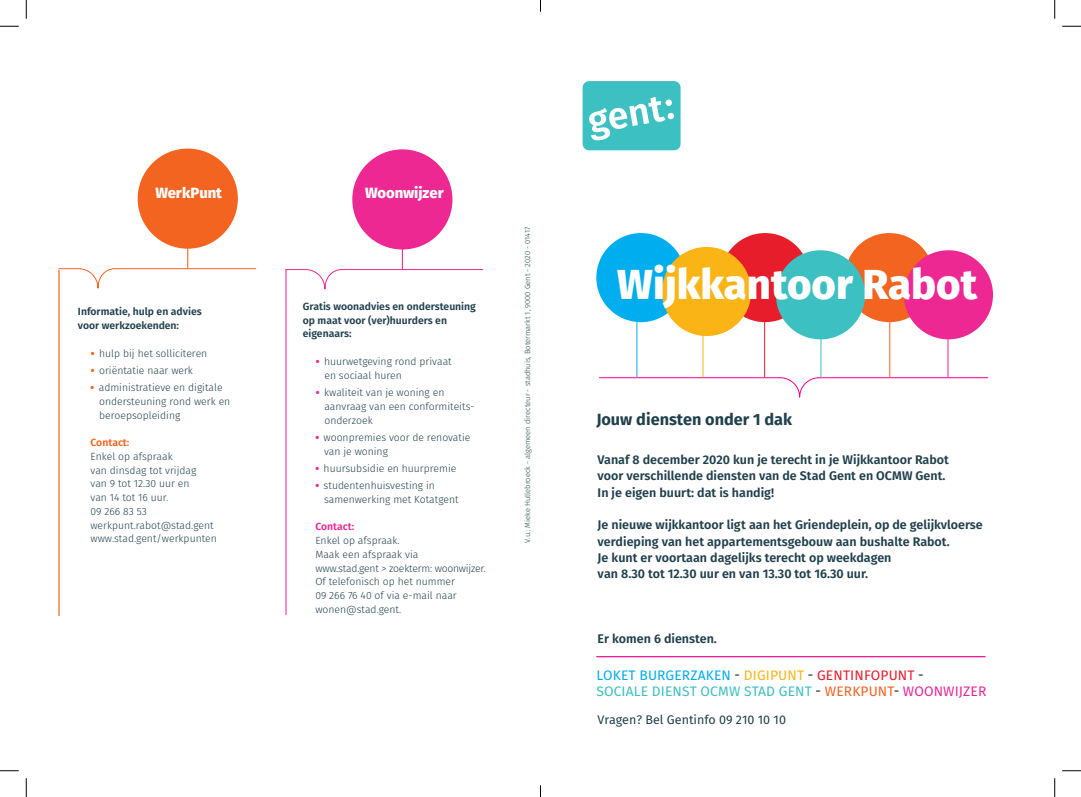
<style>
.page{position:relative;width:1081px;height:797px;background:#fff}
.page>*{position:absolute;margin:0;border:0;box-sizing:border-box;transform-origin:0 0}
.t1{font:800 41.88px "Fira Sans";color:#fff}
.t2{font:700 16.25px "Fira Sans";color:#20404d}
.t3{font:800 14.88px "Fira Sans";color:#fff}
.t4{font:13.75px/16.2px "Fira Sans";letter-spacing:.01em;color:#3dc0c1}
.t5{font:600 12.5px/16.2px "Fira Sans";color:#20404d}
.t6{font:12.5px "Fira Sans";color:#20404d}
.t7{font:300 10.38px/13.8px "Fira Sans";color:#20404d}
.t8{font:600 10.38px/13.8px "Fira Sans";color:#20404d}
.t9{font:600 10.38px "Fira Sans";color:#f36421}
.t10{font:600 10.38px "Fira Sans";color:#ed2893}
.t11{font:300 7.5px "Fira Sans";color:#20404d}
.s1{font-weight:800;color:#f36421}
.s2{font-weight:800;color:#ed2893}
.s3{color:#00aeef}
.s4{color:#231f20}
.s5{color:#fbb416}
.s6{color:#e81d2c}
.s7{color:#f36421}
.s8{color:#ed2893}
</style>
<div class="page">
<div style="left:582px;top:81px;width:98px;height:69px;background:#3dc0c1;border-radius:7px"></div>
<svg style="left:589px;top:97px;width:76px;height:44px"></svg>
<div style="left:665px;top:99px;width:7px;height:7px;background:#fff;border-radius:3px"></div>
<div style="left:667px;top:113px;width:7px;height:6px;background:#fff;border-radius:3px"></div>
<svg style="left:599px;top:377px;width:389px;height:21px"></svg>
<div style="left:596px;top:233px;width:89px;height:89px;background:#00aeef;border-radius:50%"></div>
<div style="left:844px;top:233px;width:89px;height:89px;background:#f36421;border-radius:50%"></div>
<div style="left:720px;top:233px;width:89px;height:89px;background:#e81d2c;border-radius:50%"></div>
<div style="left:903px;top:250px;width:89px;height:89px;background:#ed2893;border-radius:50%"></div>
<div style="left:662px;top:247px;width:89px;height:89px;background:#fbb416;border-radius:50%"></div>
<div style="left:775px;top:250px;width:89px;height:89px;background:#3dc0c1;border-radius:50%"></div>
<hr style="left:636px;top:311px;width:1px;height:66px;background:#00aeef">
<hr style="left:947px;top:311px;width:1px;height:66px;background:#ed2893">
<hr style="left:702px;top:311px;width:1px;height:66px;background:#fbb416">
<hr style="left:764px;top:311px;width:1px;height:66px;background:#e81d2c">
<hr style="left:820px;top:311px;width:1px;height:66px;background:#3dc0c1">
<hr style="left:889px;top:311px;width:1px;height:66px;background:#f36421">
<hr style="left:58px;top:270px;width:2px;height:345px;background:#f8a16f">
<svg style="left:58px;top:268px;width:198px;height:21px"></svg>
<div style="left:138px;top:148px;width:100px;height:101px;background:#f36421;border-radius:50%"></div>
<hr style="left:187px;top:194px;width:1px;height:74px;background:#f36421">
<hr style="left:285px;top:269px;width:1px;height:345px;background:#f391bc">
<svg style="left:285px;top:269px;width:198px;height:21px"></svg>
<div style="left:352px;top:149px;width:100px;height:100px;background:#ed2893;border-radius:50%"></div>
<hr style="left:401px;top:195px;width:2px;height:74px;background:#ed2893">
<hr style="left:596px;top:656px;width:389px;height:1px;background:#ed028c">
<svg style="left:0;top:25px;width:19px;height:2px"></svg>
<svg style="left:1062px;top:25px;width:18px;height:2px"></svg>
<svg style="left:0;top:770px;width:19px;height:1px"></svg>
<svg style="left:1062px;top:770px;width:18px;height:1px"></svg>
<svg style="left:25px;top:0;width:2px;height:19px"></svg>
<svg style="left:25px;top:778px;width:2px;height:19px"></svg>
<svg style="left:1054px;top:0;width:1px;height:19px"></svg>
<svg style="left:1054px;top:778px;width:1px;height:19px"></svg>
<svg style="left:540px;top:785px;width:1px;height:12px"></svg>
<h3 class="t3" style="left:155px;top:182px;width:68px">WerkPunt</h3>
<h3 class="t3" style="left:365px;top:183px;width:80px">Woonwijzer</h3>
<p class="t8" style="left:78px;top:305px;width:125px">Informatie, hulp en advies voor werkzoekenden:</p>
<p class="t7" style="left:91px;top:346px;width:118px"><span class="s1">•</span> hulp bij het solliciteren</p>
<p class="t7" style="left:91px;top:363px;width:104px"><span class="s1">•</span> oriëntatie naar werk</p>
<p class="t7" style="left:99px;top:380px;width:133px;text-indent:-9px"><span class="s1">•</span> administratieve en digitale ondersteuning rond werk en beroepsopleiding</p>
<p class="t9" style="left:90px;top:435px;width:40px">Contact:</p>
<p class="t7" style="left:90px;top:449px;width:128px">Enkel op afspraak<br>van dinsdag tot vrijdag<br>van 9 tot 12.30 uur en<br>van 14 tot 16 uur.<br>09 266 83 53 werkpunt.rabot@stad.gent www.stad.gent/werkpunten</p>
<p class="t8" style="left:303px;top:299px;width:174px">Gratis woonadvies en ondersteuning op maat voor (ver)huurders en eigenaars:</p>
<p class="t7" style="left:324px;top:354px;width:129px;text-indent:-9px"><span class="s2">•</span> huurwetgeving rond privaat en sociaal huren</p>
<p class="t7" style="left:324px;top:385px;width:152px;text-indent:-9px"><span class="s2">•</span> kwaliteit van je woning en aanvraag van een conformiteits&shy;onderzoek</p>
<p class="t7" style="left:324px;top:430px;width:148px;text-indent:-9px"><span class="s2">•</span> woonpremies voor de renovatie van je woning</p>
<p class="t7" style="left:315px;top:461px;width:143px"><span class="s2">•</span> huursubsidie en huurpremie</p>
<p class="t7" style="left:324px;top:478px;width:136px;text-indent:-9px"><span class="s2">•</span> studentenhuisvesting in samenwerking met Kotatgent</p>
<p class="t10" style="left:315px;top:519px;width:40px">Contact:</p>
<p class="t7" style="left:315px;top:533px;width:172px">Enkel op afspraak.<br>Maak een afspraak via<br>www.stad.gent &gt; zoekterm: woonwijzer.<br>Of telefonisch op het nummer<br>09 266 76 40 of via e-mail naar wonen@stad.gent.</p>
<p class="t11" style="left:522px;top:542px;width:317px;rotate:-90deg">V.u.: Mieke Hullebroeck - algemeen directeur - stadhuis, Botermarkt 1, 9000 Gent - 2020 - 01417</p>
<h1 class="t1" style="left:617px;top:255px;width:361px">Wijkkantoor Rabot</h1>
<h2 class="t2" style="left:596px;top:408px;width:197px">Jouw diensten onder 1 dak</h2>
<p class="t5" style="left:597px;top:452px;width:352px">Vanaf 8 december 2020 kun je terecht in je Wijkkantoor Rabot voor verschillende diensten van de Stad Gent en OCMW Gent.<br>In je eigen buurt: dat is handig!</p>
<p class="t5" style="left:597px;top:517px;width:386px">Je nieuwe wijkkantoor ligt aan het Griendeplein, op de gelijkvloerse verdieping van het appartementsgebouw aan bushalte Rabot.<br>Je kunt er voortaan dagelijks terecht op weekdagen<br>van 8.30 tot 12.30 uur en van 13.30 tot 16.30 uur.</p>
<p class="t5" style="left:597px;top:630px;width:121px">Er komen 6 diensten.</p>
<h3 class="t4" style="left:596px;top:667px;width:391px"><span class="s3">LOKET BURGERZAKEN</span> <span class="s4">-</span> <span class="s5">DIGIPUNT</span> <span class="s4">-</span> <span class="s6">GENTINFOPUNT</span> <span class="s4">-<br></span>SOCIALE DIENST OCMW STAD GENT <span class="s4">-</span> <span class="s7">WERKPUNT</span><span class="s4">-</span> <span class="s8">WOONWIJZER</span></h3>
<p class="t6" style="left:597px;top:711px;width:190px">Vragen? Bel Gentinfo 09 210 10 10</p>
</div>
